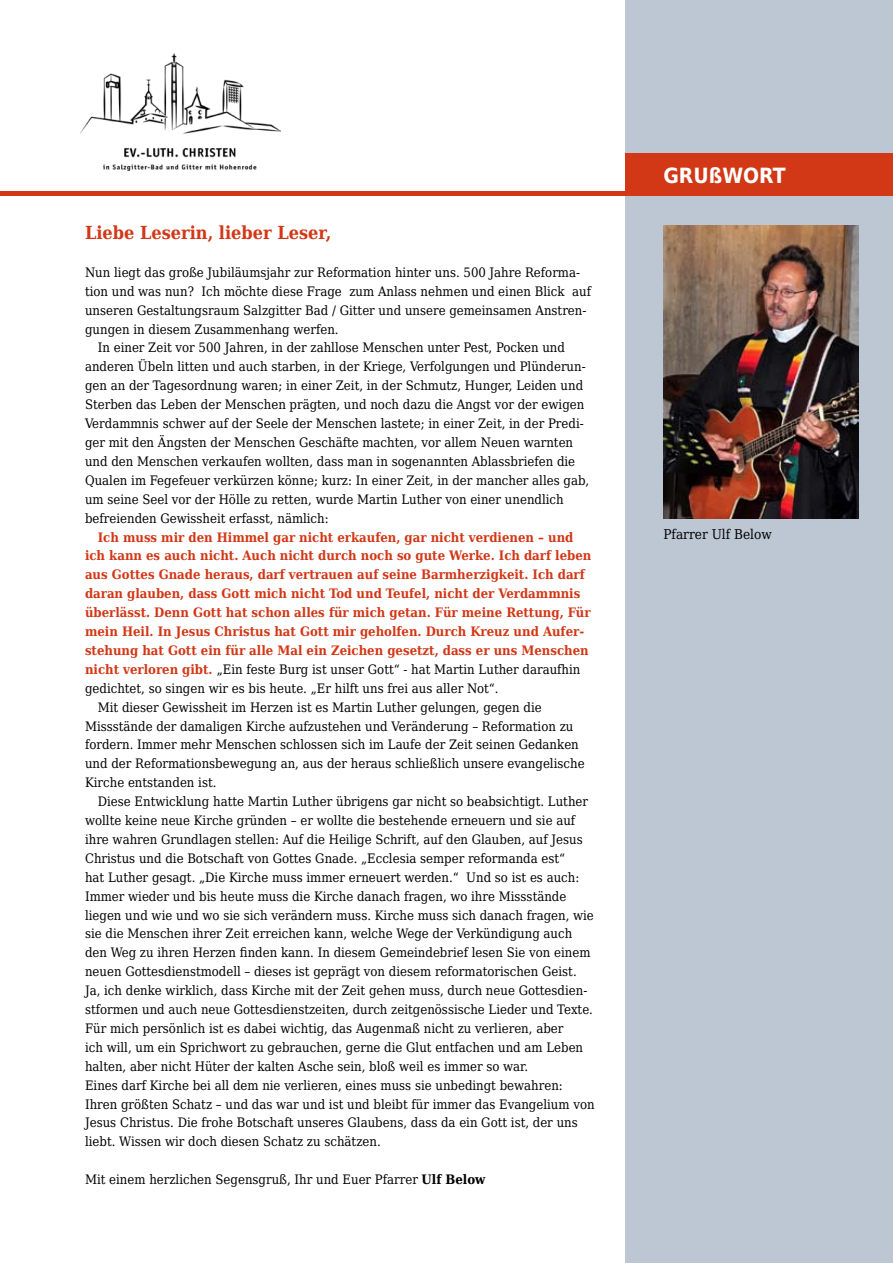
<style>
.page{position:relative;width:893px;height:1263px;background:#fff}
.page>*{position:absolute;margin:0;border:0;box-sizing:border-box;transform-origin:0 0}
.t1{font:700 21px "DejaVu Sans Condensed";color:#fff}
.t2{font:700 18px "DejaVu Serif Condensed";color:#d23716}
.t3{font:13.5px "DejaVu Serif Condensed";color:#000}
.t4{font:13.05px "DejaVu Serif Condensed";color:#000}
.t5{font:700 13.05px "DejaVu Serif Condensed";color:#d23716}
.s1{font-weight:700;color:#d23716}
.s2{font-weight:700}
</style>
<div class="page">
<div style="left:625px;top:0;width:268px;height:1263px;background:#bdc7d4"></div>
<div style="left:625px;top:153px;width:268px;height:43px;background:#d23716"></div>
<div style="left:0;top:191px;width:625px;height:5px;background:#d23716"></div>
<img style="left:81px;top:53px;width:199px;height:118px">
<img style="left:664px;top:225px;width:195px;height:294px">
<h2 class="t2" style="left:85px;top:218px;width:248px">Liebe Leserin, lieber Leser,</h2>
<p class="t4" style="left:85px;top:262px;width:496px">Nun liegt das große Jubiläumsjahr zur Reformation hinter uns. 500 Jahre Reforma-</p>
<p class="t4" style="left:85px;top:281px;width:507px">tion und was nun? Ich möchte diese Frage zum Anlass nehmen und einen Blick auf</p>
<p class="t4" style="left:85px;top:300px;width:503px">unseren Gestaltungsraum Salzgitter Bad / Gitter und unsere gemeinsamen Anstren-</p>
<p class="t4" style="left:85px;top:319px;width:255px">gungen in diesem Zusammenhang werfen.</p>
<p class="t4" style="left:98px;top:338px;width:469px">In einer Zeit vor 500 Jahren, in der zahllose Menschen unter Pest, Pocken und</p>
<p class="t4" style="left:85px;top:357px;width:502px">anderen Übeln litten und auch starben, in der Kriege, Verfolgungen und Plünderun-</p>
<p class="t4" style="left:85px;top:376px;width:500px">gen an der Tagesordnung waren; in einer Zeit, in der Schmutz, Hunger, Leiden und</p>
<p class="t4" style="left:85px;top:395px;width:501px">Sterben das Leben der Menschen prägten, und noch dazu die Angst vor der ewigen</p>
<p class="t4" style="left:85px;top:414px;width:500px">Verdammnis schwer auf der Seele der Menschen lastete; in einer Zeit, in der Predi-</p>
<p class="t4" style="left:85px;top:432px;width:490px">ger mit den Ängsten der Menschen Geschäfte machten, vor allem Neuen warnten</p>
<p class="t4" style="left:85px;top:451px;width:492px">und den Menschen verkaufen wollten, dass man in sogenannten Ablassbriefen die</p>
<p class="t4" style="left:85px;top:470px;width:506px">Qualen im Fegefeuer verkürzen könne; kurz: In einer Zeit, in der mancher alles gab,</p>
<p class="t4" style="left:85px;top:489px;width:480px">um seine Seel vor der Hölle zu retten, wurde Martin Luther von einer unendlich</p>
<p class="t4" style="left:85px;top:508px;width:245px">befreienden Gewissheit erfasst, nämlich:</p>
<p class="t5" style="left:98px;top:526px;width:477px">Ich muss mir den Himmel gar nicht erkaufen, gar nicht verdienen – und</p>
<p class="t5" style="left:85px;top:545px;width:508px">ich kann es auch nicht. Auch nicht durch noch so gute Werke. Ich darf leben</p>
<p class="t5" style="left:85px;top:564px;width:501px">aus Gottes Gnade heraus, darf vertrauen auf seine Barmherzigkeit. Ich darf</p>
<p class="t5" style="left:85px;top:583px;width:497px">daran glauben, dass Gott mich nicht Tod und Teufel, nicht der Verdammnis</p>
<p class="t5" style="left:85px;top:602px;width:507px">überlässt. Denn Gott hat schon alles für mich getan. Für meine Rettung, Für</p>
<p class="t5" style="left:85px;top:621px;width:501px">mein Heil. In Jesus Christus hat Gott mir geholfen. Durch Kreuz und Aufer-</p>
<p class="t5" style="left:85px;top:640px;width:505px">stehung hat Gott ein für alle Mal ein Zeichen gesetzt, dass er uns Menschen</p>
<p class="t4" style="left:85px;top:659px;width:497px"><span class="s1">nicht verloren gibt.</span> „Ein feste Burg ist unser Gott“ - hat Martin Luther daraufhin</p>
<p class="t4" style="left:85px;top:678px;width:415px">gedichtet, so singen wir es bis heute. „Er hilft uns frei aus aller Not“.</p>
<p class="t4" style="left:98px;top:697px;width:445px">Mit dieser Gewissheit im Herzen ist es Martin Luther gelungen, gegen die</p>
<p class="t4" style="left:85px;top:716px;width:490px">Missstände der damaligen Kirche aufzustehen und Veränderung – Reformation zu</p>
<p class="t4" style="left:85px;top:735px;width:495px">fordern. Immer mehr Menschen schlossen sich im Laufe der Zeit seinen Gedanken</p>
<p class="t4" style="left:85px;top:754px;width:501px">und der Reformationsbewegung an, aus der heraus schließlich unsere evangelische</p>
<p class="t4" style="left:85px;top:773px;width:133px">Kirche entstanden ist.</p>
<p class="t4" style="left:98px;top:792px;width:492px">Diese Entwicklung hatte Martin Luther übrigens gar nicht so beabsichtigt. Luther</p>
<p class="t4" style="left:85px;top:810px;width:492px">wollte keine neue Kirche gründen – er wollte die bestehende erneuern und sie auf</p>
<p class="t4" style="left:85px;top:829px;width:499px">ihre wahren Grundlagen stellen: Auf die Heilige Schrift, auf den Glauben, auf Jesus</p>
<p class="t4" style="left:85px;top:848px;width:482px">Christus und die Botschaft von Gottes Gnade. „Ecclesia semper reformanda est“</p>
<p class="t4" style="left:85px;top:867px;width:496px">hat Luther gesagt. „Die Kirche muss immer erneuert werden.“ Und so ist es auch:</p>
<p class="t4" style="left:85px;top:886px;width:483px">Immer wieder und bis heute muss die Kirche danach fragen, wo ihre Missstände</p>
<p class="t4" style="left:85px;top:905px;width:510px">liegen und wie und wo sie sich verändern muss. Kirche muss sich danach fragen, wie</p>
<p class="t4" style="left:85px;top:924px;width:489px">sie die Menschen ihrer Zeit erreichen kann, welche Wege der Verkündigung auch</p>
<p class="t4" style="left:85px;top:943px;width:507px">den Weg zu ihren Herzen finden kann. In diesem Gemeindebrief lesen Sie von einem</p>
<p class="t4" style="left:85px;top:962px;width:493px">neuen Gottesdienstmodell – dieses ist geprägt von diesem reformatorischen Geist.</p>
<p class="t4" style="left:85px;top:981px;width:504px">Ja, ich denke wirklich, dass Kirche mit der Zeit gehen muss, durch neue Gottesdien-</p>
<p class="t4" style="left:85px;top:999px;width:509px">stformen und auch neue Gottesdienstzeiten, durch zeitgenössische Lieder und Texte.</p>
<p class="t4" style="left:85px;top:1018px;width:480px">Für mich persönlich ist es dabei wichtig, das Augenmaß nicht zu verlieren, aber</p>
<p class="t4" style="left:85px;top:1037px;width:500px">ich will, um ein Sprichwort zu gebrauchen, gerne die Glut entfachen und am Leben</p>
<p class="t4" style="left:85px;top:1056px;width:445px">halten, aber nicht Hüter der kalten Asche sein, bloß weil es immer so war.</p>
<p class="t4" style="left:85px;top:1075px;width:479px">Eines darf Kirche bei all dem nie verlieren, eines muss sie unbedingt bewahren:</p>
<p class="t4" style="left:85px;top:1094px;width:511px">Ihren größten Schatz – und das war und ist und bleibt für immer das Evangelium von</p>
<p class="t4" style="left:85px;top:1113px;width:494px">Jesus Christus. Die frohe Botschaft unseres Glaubens, dass da ein Gott ist, der uns</p>
<p class="t4" style="left:85px;top:1132px;width:297px">liebt. Wissen wir doch diesen Schatz zu schätzen.</p>
<p class="t4" style="left:85px;top:1170px;width:402px">Mit einem herzlichen Segensgruß, Ihr und Euer Pfarrer <span class="s2">Ulf Below</span></p>
<h1 class="t1" style="left:663px;top:158px;width:124px">GRUßWORT</h1>
<p class="t3" style="left:663px;top:524px;width:110px">Pfarrer Ulf Below</p>
</div>
